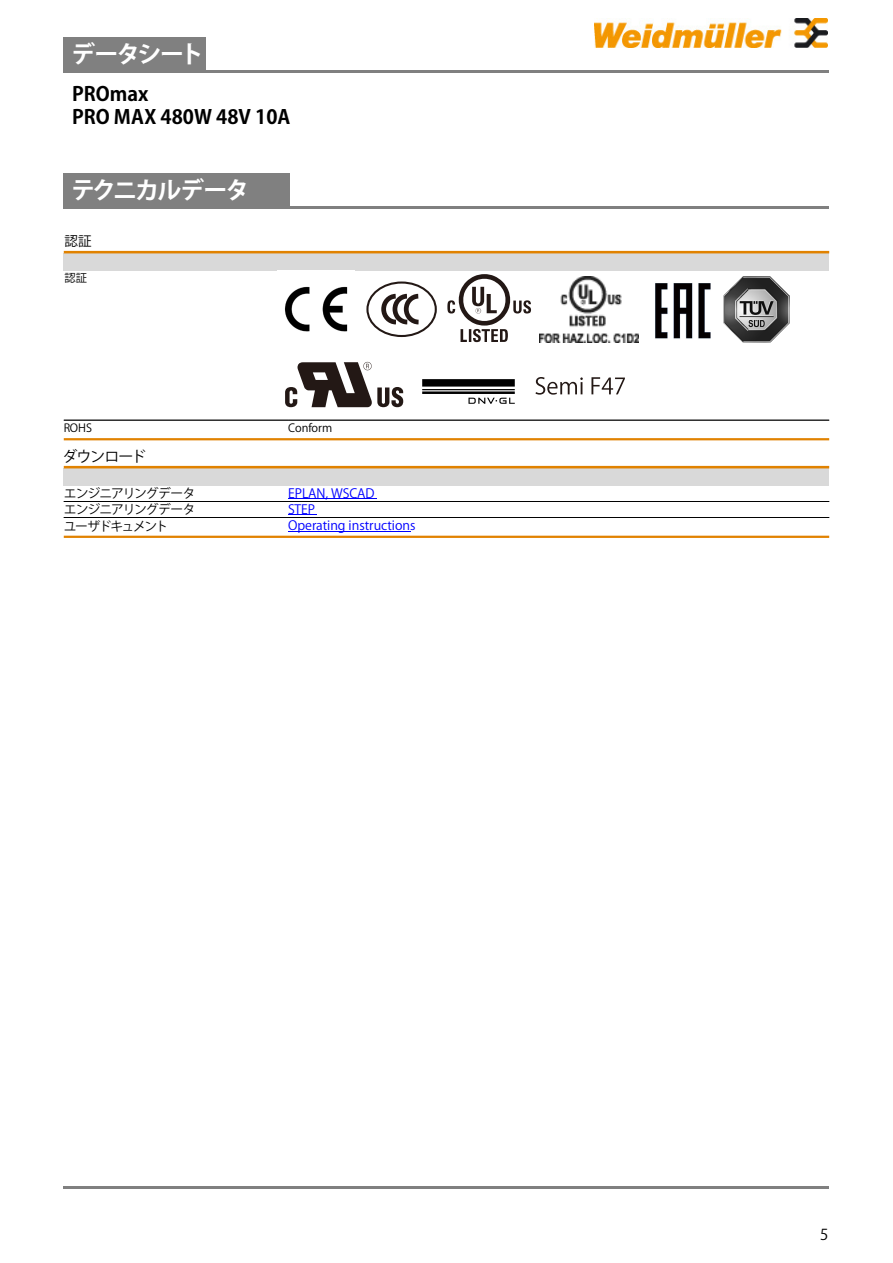
<style>
.page{position:relative;width:893px;height:1263px;background:#fff}
.page>*{position:absolute;margin:0;border:0;box-sizing:border-box;transform-origin:0 0}
.t1{font:700 24px "Koz Go Pr 6 N";letter-spacing:-.08em;color:#fff}
.t2{font:700 19.5px/22.5px "Koz Go Pr 6 N";color:#000}
.t3{font:15px "Koz Go Pr 6 N";letter-spacing:-.06em;color:#000}
.t4{font:13.5px "Koz Go Pr 6 N";color:#000}
.t5{font:12.75px/16.2px "Koz Go Pr 6 N";color:#00f}
.t6{font:12.75px/16.2px "Koz Go Pr 6 N";letter-spacing:-.08em;color:#000}
.t7{font:12.75px "Koz Go Pr 6 N";letter-spacing:-.11em;color:#000}
.t8{font:11.25px "Koz Go Pr 6 N";color:#000}
</style>
<div class="page">
<hr style="left:64px;top:70px;width:765px;height:2px;background:#808080">
<img style="left:594px;top:18px;width:233px;height:30px">
<hr style="left:64px;top:206px;width:765px;height:2px;background:#808080">
<hr style="left:64px;top:1186px;width:765px;height:3px;background:#808080">
<div style="left:64px;top:253px;width:765px;height:17px;background:#d9d9d9"></div>
<hr style="left:64px;top:251px;width:765px;height:2px;background:#e18200">
<hr style="left:64px;top:420px;width:224px;height:1px;background:#000">
<hr style="left:288px;top:420px;width:541px;height:1px;background:#000">
<hr style="left:64px;top:438px;width:765px;height:2px;background:#e18200">
<div style="left:64px;top:468px;width:765px;height:17px;background:#d9d9d9"></div>
<hr style="left:64px;top:466px;width:765px;height:2px;background:#e18200">
<hr style="left:288px;top:498px;width:89px;height:1px;background:#00f">
<hr style="left:64px;top:501px;width:224px;height:1px;background:#000">
<hr style="left:64px;top:517px;width:224px;height:1px;background:#000">
<hr style="left:288px;top:501px;width:541px;height:1px;background:#000">
<hr style="left:288px;top:517px;width:541px;height:1px;background:#000">
<hr style="left:64px;top:518px;width:224px;height:1px;background:#000">
<hr style="left:288px;top:518px;width:541px;height:1px;background:#000">
<hr style="left:288px;top:531px;width:122px;height:1px;background:#00f">
<hr style="left:64px;top:536px;width:765px;height:2px;background:#e18200">
<div style="left:64px;top:174px;width:226px;height:32px;background:#808080"></div>
<div style="left:64px;top:38px;width:142px;height:32px;background:#808080"></div>
<img style="left:285px;top:286px;width:63px;height:46px">
<div style="left:366px;top:281px;width:71px;height:56px;border:2px solid #231815;border-radius:50%"></div>
<svg style="left:384px;top:293px;width:35px;height:32px"></svg>
<img style="left:422px;top:379px;width:93px;height:25px">
<svg style="left:535px;top:377px;width:48px;height:18px"></svg>
<svg style="left:591px;top:377px;width:34px;height:17px"></svg>
<img style="left:723px;top:276px;width:67px;height:66px">
<svg style="left:447px;top:274px;width:84px;height:68px"></svg>
<img style="left:540px;top:277px;width:98px;height:65px">
<svg style="left:285px;top:362px;width:118px;height:45px"></svg>
<img style="left:655px;top:283px;width:56px;height:56px">
<h1 class="t1" style="left:71px;top:40px;width:134px">データシート</h1>
<h2 class="t2" style="left:72px;top:83px;width:220px">PROmax<br>PRO MAX 480W 48V 10A</h2>
<h1 class="t1" style="left:71px;top:176px;width:180px">テクニカルデータ</h1>
<p class="t4" style="left:65px;top:234px;width:28px">認証</p>
<p class="t8" style="left:65px;top:272px;width:24px">認証</p>
<p class="t8" style="left:64px;top:421px;width:30px">ROHS</p>
<p class="t8" style="left:288px;top:421px;width:46px">Conform</p>
<p class="t3" style="left:62px;top:448px;width:85px">ダウンロード</p>
<p class="t6" style="left:64px;top:485px;width:133px">エンジニアリングデータエンジニアリングデータ</p>
<p class="t7" style="left:64px;top:519px;width:106px">ユーザドキュメント</p>
<p class="t5" style="left:288px;top:485px;width:129px">EPLAN, WSCAD<br>STEP<br>Operating instructions</p>
<p class="t3" style="left:820px;top:1226px;width:10px">5</p>
</div>
